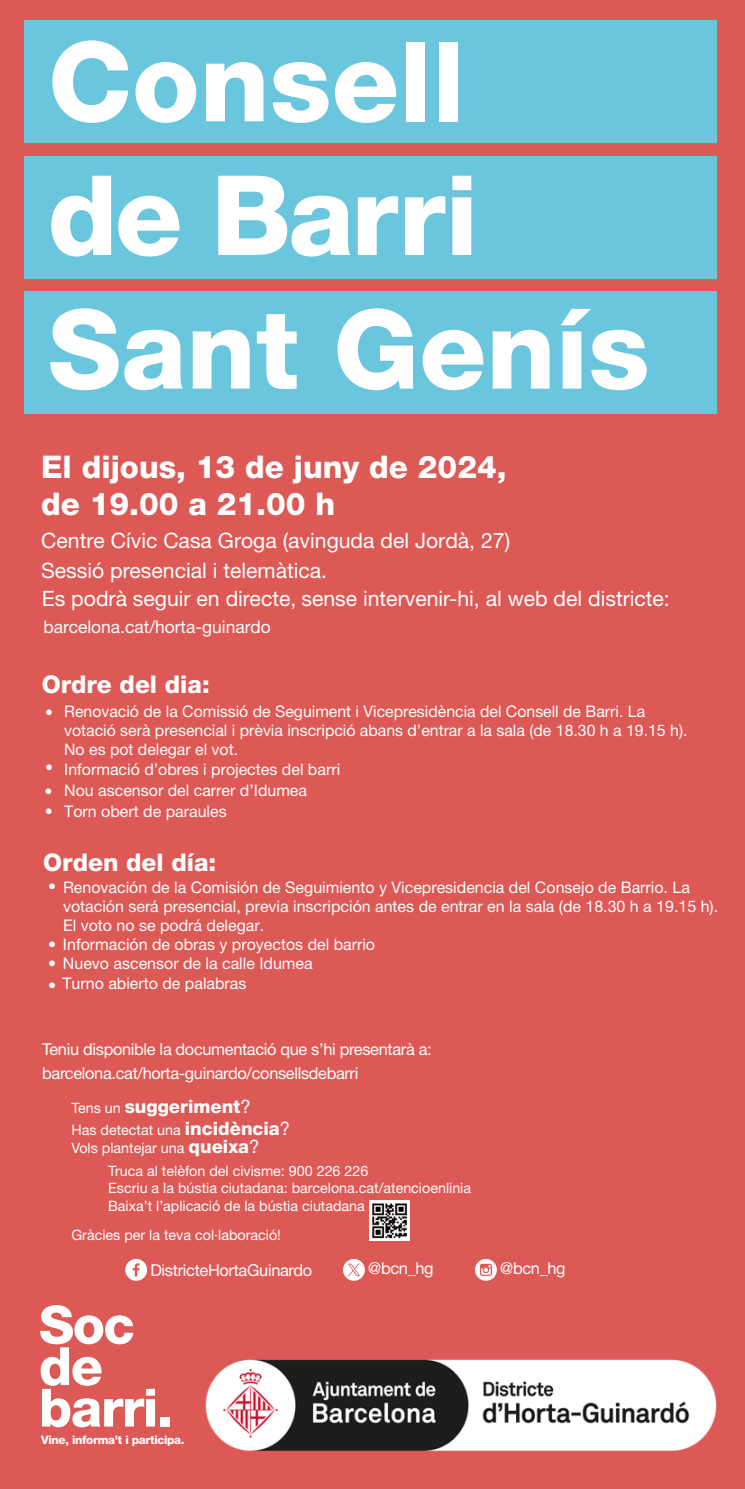
<style>
.page{position:relative;width:745px;height:1489px;background:#fff}
.page>*{position:absolute;margin:0;border:0;box-sizing:border-box;transform-origin:0 0}
.t1{font:800 110.88px/133.6px "Helvetica Neue LT Std";color:#fff}
.t2{font:800 110px "Helvetica Neue LT Std";color:#fff}
.t3{font:800 52.75px/41.5px "Helvetica Neue LT Std";letter-spacing:-.03em;color:#fff}
.t4{font:800 31.25px/37.5px "Helvetica Neue LT Std";color:#fff}
.t5{font:800 24.38px "Helvetica Neue LT Std";color:#fff}
.t6{font:21.12px/29.1px "Helvetica Neue LT Std";color:#fff}
.t7{font:800 18.38px "Helvetica Neue LT Std";color:#fff}
.t8{font:17.38px "Helvetica Neue LT Std";color:#fff}
.t9{font:16.38px/24.5px "Helvetica Neue LT Std";letter-spacing:-.02em;color:#fff}
.t10{font:16px/19.2px "Helvetica Neue LT Std";color:#fff}
.t11{font:14.25px/18.4px "Helvetica Neue LT Std";color:#fff}
.t12{font:800 11.62px "Helvetica Neue LT Std";letter-spacing:-.03em;color:#fff}
.s1{font-weight:400;font-size:14.25px}
.s2{font-weight:400}
.s3{font-weight:800;font-size:18.38px}
.s4{font-size:18.38px}
</style>
<div class="page">
<div style="left:0;top:0;width:744px;height:1488px;background:#dd5955"></div>
<div style="left:24px;top:21px;width:692px;height:122px;background:#6ac6dd"></div>
<div style="left:24px;top:156px;width:692px;height:122px;background:#6ac6dd"></div>
<div style="left:24px;top:291px;width:692px;height:122px;background:#6ac6dd"></div>
<img style="left:369px;top:1200px;width:40px;height:39px">
<svg style="left:125px;top:1259px;width:22px;height:21px"></svg>
<svg style="left:475px;top:1259px;width:21px;height:21px"></svg>
<svg style="left:343px;top:1259px;width:21px;height:21px"></svg>
<img style="left:205px;top:1359px;width:512px;height:92px">
<h1 class="t1" style="left:48px;top:15px;width:432px">Consell de Barri</h1>
<h2 class="t2" style="left:48px;top:284px;width:603px">Sant Genís</h2>
<h3 class="t4" style="left:41px;top:447px;width:466px">El dijous, 13 de juny de 2024, de 19.00 a 21.00 h</h3>
<h3 class="t6" style="left:41px;top:525px;width:629px">Centre Cívic Casa Groga (avinguda del Jordà, 27)<br>Sessió presencial i telemàtica.<br>Es podrà seguir en directe, sense intervenir-hi, al web del districte:</h3>
<p class="t8" style="left:43px;top:616px;width:228px">barcelona.cat/horta-guinardo</p>
<h3 class="t5" style="left:42px;top:670px;width:169px">Ordre del dia:</h3>
<p class="t10" style="left:45px;top:702px;width:9px">•</p>
<p class="t10" style="left:45px;top:757px;width:9px">•</p>
<p class="t10" style="left:45px;top:781px;width:9px">•</p>
<p class="t10" style="left:64px;top:701px;width:624px">Renovació de la Comissió de Seguiment i Vicepresidència del Consell de Barri. La votació serà presencial i prèvia inscripció abans d’entrar a la sala (de 18.30 h a 19.15 h).<br>No es pot delegar el vot.<br>Informació d’obres i projectes del barri</p>
<p class="t10" style="left:64px;top:780px;width:244px">Nou ascensor del carrer d’Idumea</p>
<p class="t10" style="left:64px;top:801px;width:164px">Torn obert de paraules</p>
<h3 class="t5" style="left:43px;top:847px;width:174px">Orden del día:</h3>
<p class="t10" style="left:45px;top:801px;width:9px">•</p>
<p class="t10" style="left:48px;top:876px;width:643px">• Renovación de la Comisión de Seguimiento y Vicepresidencia del Consejo de Barrio. La</p>
<p class="t10" style="left:63px;top:896px;width:656px">votación será presencial, previa inscripción antes de entrar en la sala (de 18.30 h a 19.15 h).<br>El voto no se podrá delegar.</p>
<p class="t10" style="left:48px;top:934px;width:328px">• Información de obras y proyectos del barrio</p>
<p class="t10" style="left:48px;top:953px;width:266px">• Nuevo ascensor de la calle Idumea</p>
<p class="t10" style="left:48px;top:973px;width:200px">• Turno abierto de palabras</p>
<p class="t9" style="left:42px;top:1036px;width:391px">Teniu disponible la documentació que s’hi presentarà a: barcelona.cat/horta-guinardo/consellsdebarri</p>
<p class="t7" style="left:71px;top:1095px;width:181px"><span class="s1">Tens un</span> suggeriment<span class="s2">?</span></p>
<p class="t11" style="left:71px;top:1119px;width:220px">Has detectat una <span class="s3">incidència</span><span class="s4">?<br></span>Vols plantejar una <span class="s3">queixa</span><span class="s4">?</span></p>
<p class="t11" style="left:108px;top:1162px;width:364px;line-height:16.4px">Truca al telèfon del civisme: 900 226 226<br>Escriu a la bústia ciutadana: barcelona.cat/atencioenlinia</p>
<p class="t11" style="left:71px;top:1191px;width:295px;line-height:28.6px;text-indent:37px">Baixa’t l’aplicació de la bústia ciutadana<br>Gràcies per la teva col·laboració!</p>
<p class="t9" style="left:150px;top:1257px;width:163px">DistricteHortaGuinardo</p>
<p class="t9" style="left:368px;top:1255px;width:67px">@bcn_hg</p>
<p class="t9" style="left:500px;top:1255px;width:67px">@bcn_hg</p>
<h3 class="t3" style="left:39px;top:1303px;width:136px">Soc de barri.</h3>
<p class="t12" style="left:41px;top:1432px;width:145px">Vine, informa’t i participa.</p>
</div>
